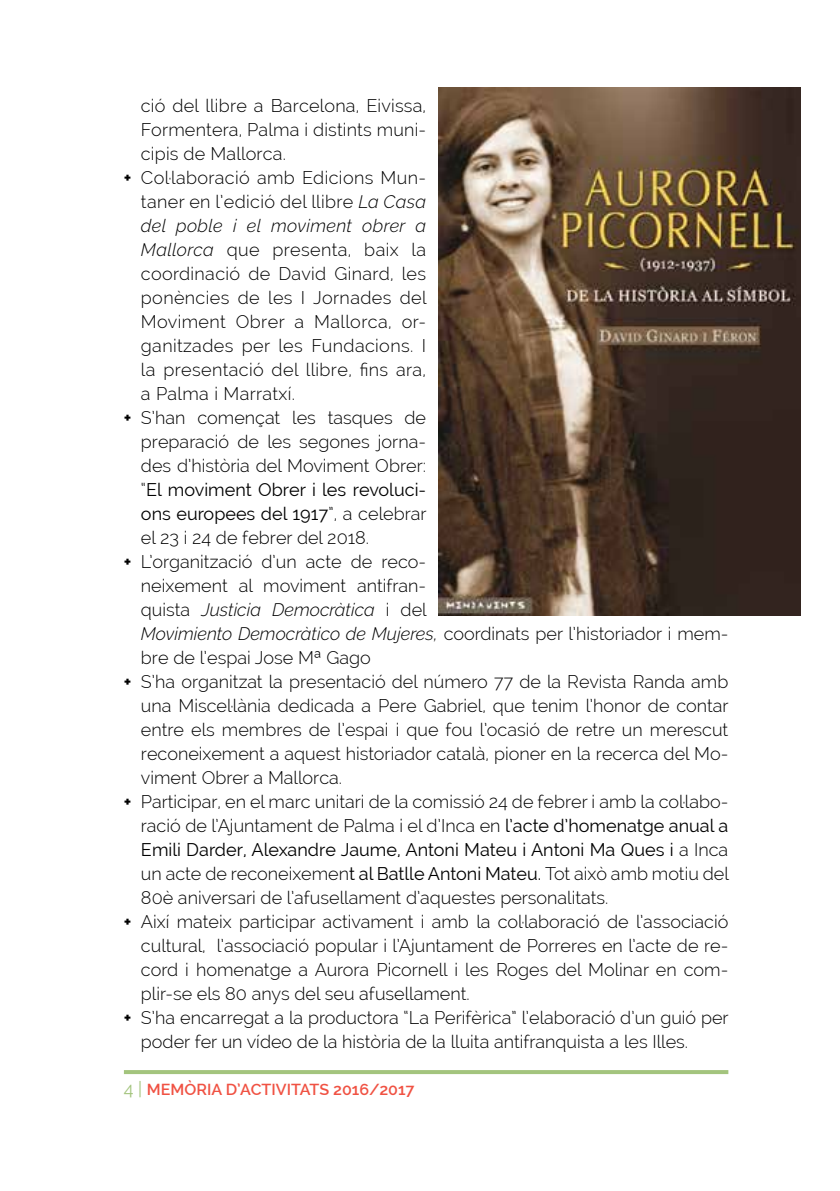
<style>
.page{position:relative;width:840px;height:1191px;background:#fff}
.page>*{position:absolute;margin:0;border:0;box-sizing:border-box;transform-origin:0 0}
.t1{font:300 18px "Raleway";color:#000}
.t2{font:300 18px "Raleway";letter-spacing:.02em;color:#000}
.t3{font:18px "Raleway";color:#000}
.t4{font:italic 300 18px "Raleway";color:#000}
.t5{font:italic 300 18px "Raleway";letter-spacing:.02em;color:#000}
.t6{font:600 16px "Raleway";color:#f05243}
.s1{font-weight:700}
.s2{font-style:italic}
.s3{font-weight:300}
.s4{font-style:normal}
.s5{font-weight:400}
.s6{font-weight:400;font-size:18px;color:#a3c47d}
</style>
<div class="page">
<hr style="left:124px;top:1070px;width:604px;height:4px;background:#a3c47d">
<img style="left:438px;top:88px;width:361px;height:528px">
<p class="t1" style="left:141px;top:95px;width:286px">ció del llibre a Barcelona, Eivissa,</p>
<p class="t1" style="left:141px;top:119px;width:286px">Formentera, Palma i distints muni-</p>
<p class="t1" style="left:141px;top:143px;width:146px">cipis de Mallorca.</p>
<p class="t2" style="left:124px;top:167px;width:303px"><span class="s1">+</span> Col·laboració amb Edicions Mun-</p>
<p class="t2" style="left:141px;top:191px;width:286px">taner en l’edició del llibre <span class="s2">La Casa</span></p>
<p class="t5" style="left:141px;top:215px;width:286px">del poble i el moviment obrer a</p>
<p class="t2" style="left:141px;top:239px;width:286px"><span class="s2">Mallorca</span> que presenta, baix la</p>
<p class="t2" style="left:141px;top:263px;width:286px">coordinació de David Ginard, les</p>
<p class="t2" style="left:141px;top:287px;width:287px">ponències de les I Jornades del</p>
<p class="t2" style="left:141px;top:311px;width:286px">Moviment Obrer a Mallorca, or-</p>
<p class="t2" style="left:141px;top:335px;width:286px">ganitzades per les Fundacions. I</p>
<p class="t2" style="left:141px;top:359px;width:286px">la presentació del llibre, fins ara,</p>
<p class="t2" style="left:141px;top:383px;width:156px">a Palma i Marratxí.</p>
<p class="t1" style="left:124px;top:407px;width:303px"><span class="s1">+</span> S’han començat les tasques de</p>
<p class="t1" style="left:141px;top:431px;width:286px">preparació de les segones jorna-</p>
<p class="t1" style="left:141px;top:455px;width:286px">des d’història del Moviment Obrer:</p>
<p class="t3" style="left:141px;top:479px;width:286px"><span class="s3">“</span>El moviment Obrer i les revoluci-</p>
<p class="t3" style="left:141px;top:503px;width:287px">ons europees del 1917<span class="s3">”, a celebrar</span></p>
<p class="t1" style="left:141px;top:527px;width:229px">el 23 i 24 de febrer del 2018.</p>
<p class="t1" style="left:124px;top:551px;width:303px"><span class="s1">+</span> L’organització d’un acte de reco-</p>
<p class="t1" style="left:141px;top:575px;width:286px">neixement al moviment antifran-</p>
<p class="t4" style="left:141px;top:599px;width:287px"><span class="s4">quista</span> Justicia Democràtica <span class="s4">i del</span></p>
<p class="t4" style="left:141px;top:623px;width:588px">Movimiento Democràtico de Mujeres, <span class="s4">coordinats per l’historiador i mem-</span></p>
<p class="t1" style="left:141px;top:647px;width:231px">bre de l’espai Jose Mª Gago</p>
<p class="t1" style="left:124px;top:671px;width:605px"><span class="s1">+</span> S’ha organitzat la presentació del número 77 de la Revista Randa amb</p>
<p class="t1" style="left:141px;top:695px;width:589px">una Miscel·lània dedicada a Pere Gabriel, que tenim l’honor de contar</p>
<p class="t1" style="left:141px;top:719px;width:588px">entre els membres de l’espai i que fou l’ocasió de retre un merescut</p>
<p class="t1" style="left:141px;top:743px;width:588px">reconeixement a aquest historiador català, pioner en la recerca del Mo-</p>
<p class="t1" style="left:141px;top:767px;width:202px">viment Obrer a Mallorca.</p>
<p class="t1" style="left:124px;top:791px;width:605px"><span class="s1">+</span> Participar, en el marc unitari de la comissió 24 de febrer i amb la col·labo-</p>
<p class="t1" style="left:141px;top:815px;width:588px">ració de l’Ajuntament de Palma i el d’Inca en <span class="s5">l’acte d’homenatge anual a</span></p>
<p class="t3" style="left:141px;top:839px;width:588px">Emili Darder, Alexandre Jaume, Antoni Mateu i Antoni Ma Ques i <span class="s3">a Inca</span></p>
<p class="t1" style="left:141px;top:863px;width:589px">un acte de reconeixemen<span class="s5">t al Batlle Antoni Mateu.</span> Tot això amb motiu del</p>
<p class="t1" style="left:141px;top:887px;width:468px">80è aniversari de l’afusellament d’aquestes personalitats.</p>
<p class="t1" style="left:124px;top:911px;width:605px"><span class="s1">+</span> Així mateix participar activament i amb la col·laboració de l’associació</p>
<p class="t1" style="left:141px;top:935px;width:588px">cultural, l’associació popular i l’Ajuntament de Porreres en l’acte de re-</p>
<p class="t1" style="left:141px;top:959px;width:588px">cord i homenatge a Aurora Picornell i les Roges del Molinar en com-</p>
<p class="t1" style="left:141px;top:983px;width:330px">plir-se els 80 anys del seu afusellament.</p>
<p class="t1" style="left:124px;top:1007px;width:606px"><span class="s1">+</span> S’ha encarregat a la productora “La Perifèrica” l’elaboració d’un guió per</p>
<p class="t1" style="left:141px;top:1031px;width:548px">poder fer un vídeo de la història de la lluita antifranquista a les Illes.</p>
<p class="t6" style="left:124px;top:1079px;width:292px"><span class="s6">4 |</span> MEMÒRIA D’ACTIVITATS 2016/2017</p>
</div>
